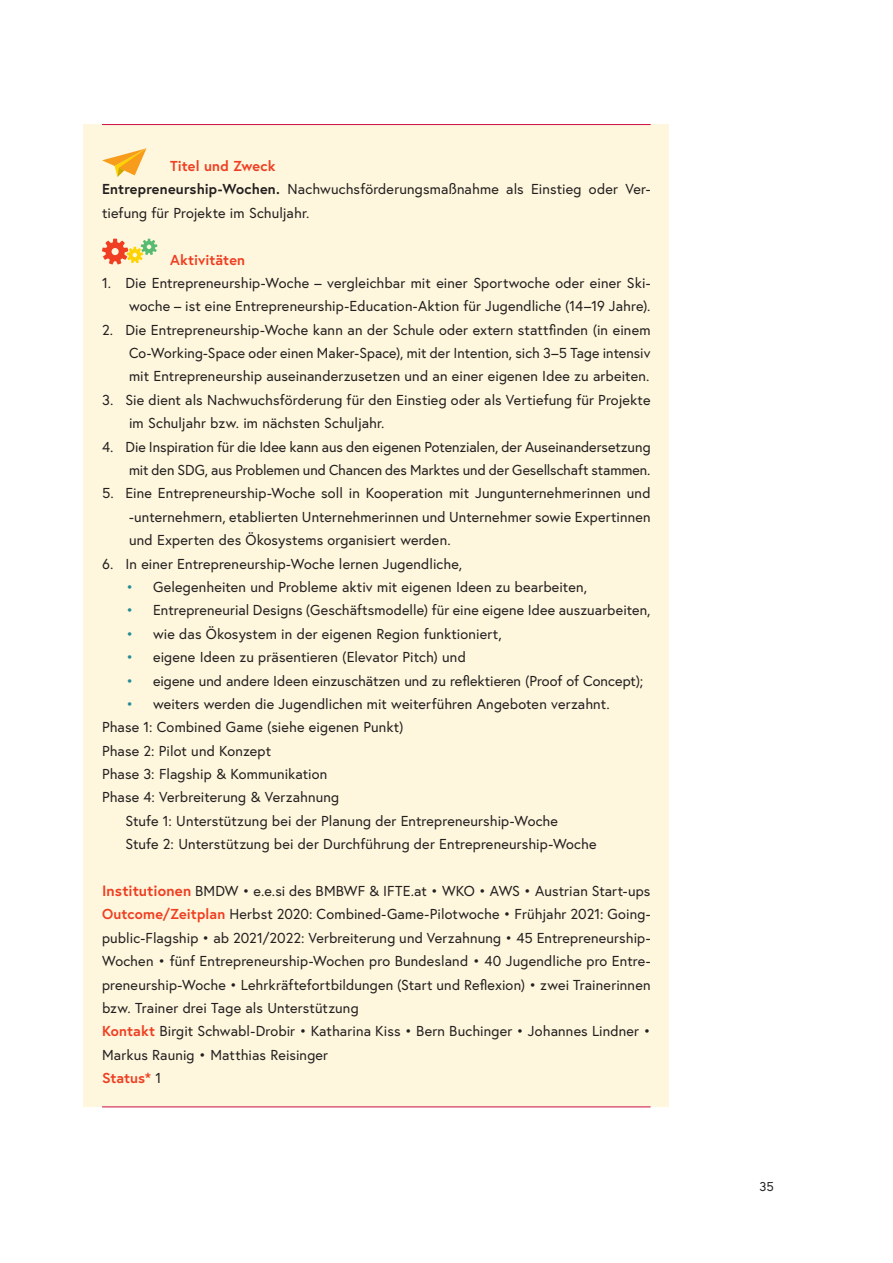
<style>
.page{position:relative;width:893px;height:1263px;background:#fff}
.page>*{position:absolute;margin:0;border:0;box-sizing:border-box;transform-origin:0 0}
.TExt_ohne_Abstand{font:14.4px/23.4px "Europa Austria";letter-spacing:.005em;color:#231f20;text-align:justify}
.Text_head_black{font:14.4px/23.4px "Europa Austria";letter-spacing:.01em;color:#231f20}
.H3_fett_kästchen{font:700 14.4px "Europa Austria";letter-spacing:.005em;color:#ef3e22}
.TExt_ohne_Abstand-2{font:700 14.4px "Europa Austria";letter-spacing:.005em;color:#ef3e22}
.t1{font:12.75px "Europa Austria";color:#231f20}
.s1{font-weight:700}
.s2{color:#228c97}
.s3{font-weight:700;font-size:15px;color:#ef3e22}
.s4{font-weight:700;color:#ef3e22}
.s5{font-weight:400;color:#231f20}
</style>
<div class="page">
<div style="left:83px;top:124px;width:586px;height:982px;background:#fef7dd"></div>
<hr style="left:102px;top:124px;width:549px;height:1px;background:#cd0d40">
<hr style="left:102px;top:1106px;width:549px;height:1px;background:#cd0d40">
<svg style="left:102px;top:148px;width:44px;height:29px"></svg>
<svg style="left:102px;top:239px;width:55px;height:25px"></svg>
<h3 class="H3_fett_kästchen" style="left:170px;top:156px;width:107px">Titel und Zweck</h3>
<p class="Text_head_black" style="left:102px;top:177px;width:550px"><span class="s1">Entrepreneurship-Wochen.</span> Nachwuchsförderungsmaßnahme als Einstieg oder Ver&shy;tiefung für Projekte im Schuljahr.</p>
<h3 class="H3_fett_kästchen" style="left:170px;top:250px;width:77px">Aktivitäten</h3>
<p class="TExt_ohne_Abstand" style="left:102px;top:271px;width:550px;text-align:right">1. Die Entrepreneurship-Woche – vergleichbar mit einer Sportwoche oder einer Ski&shy;woche – ist eine Entrepreneurship-Education-Aktion für Jugendliche (14–19 Jahre).</p>
<p class="TExt_ohne_Abstand" style="left:129px;top:318px;width:523px;text-indent:-27px">2. Die Entrepreneurship-Woche kann an der Schule oder extern stattfinden (in einem Co-Working-Space oder einen Maker-Space), mit der Intention, sich 3–5 Tage intensiv mit Entrepreneurship auseinanderzusetzen und an einer eigenen Idee zu arbeiten.</p>
<p class="TExt_ohne_Abstand" style="left:129px;top:388px;width:523px;text-indent:-27px">3. Sie dient als Nachwuchsförderung für den Einstieg oder als Vertiefung für Projekte im Schuljahr bzw. im nächsten Schuljahr.</p>
<p class="TExt_ohne_Abstand" style="left:102px;top:435px;width:550px;text-align:right">4. Die Inspiration für die Idee kann aus den eigenen Potenzialen, der Auseinandersetzung mit den SDG, aus Problemen und Chancen des Marktes und der Gesellschaft stammen.</p>
<p class="TExt_ohne_Abstand" style="left:129px;top:481px;width:523px;text-indent:-27px">5. Eine Entrepreneurship-Woche soll in Kooperation mit Jungunternehmerinnen und -unternehmern, etablierten Unternehmerinnen und Unternehmer sowie Expertinnen und Experten des Ökosystems organisiert werden.</p>
<p class="TExt_ohne_Abstand" style="left:102px;top:551px;width:362px">6. In einer Entrepreneurship-Woche lernen Jugendliche,</p>
<p class="TExt_ohne_Abstand" style="left:126px;top:575px;width:462px"><span class="s2">•</span> Gelegenheiten und Probleme aktiv mit eigenen Ideen zu bearbeiten,</p>
<p class="TExt_ohne_Abstand" style="left:126px;top:598px;width:526px"><span class="s2">•</span> Entrepreneurial Designs (Geschäftsmodelle) für eine eigene Idee auszuarbeiten,</p>
<p class="TExt_ohne_Abstand" style="left:126px;top:622px;width:377px"><span class="s2">•</span> wie das Ökosystem in der eigenen Region funktioniert,</p>
<p class="TExt_ohne_Abstand" style="left:126px;top:645px;width:341px"><span class="s2">•</span> eigene Ideen zu präsentieren (Elevator Pitch) und</p>
<p class="TExt_ohne_Abstand" style="left:126px;top:668px;width:519px"><span class="s2">•</span> eigene und andere Ideen einzuschätzen und zu reflektieren (Proof of Concept);</p>
<p class="TExt_ohne_Abstand" style="left:126px;top:692px;width:485px"><span class="s2">•</span> weiters werden die Jugendlichen mit weiterführen Angeboten verzahnt.</p>
<p class="TExt_ohne_Abstand" style="left:102px;top:715px;width:303px">Phase 1: Combined Game (siehe eigenen Punkt)</p>
<p class="TExt_ohne_Abstand" style="left:102px;top:739px;width:171px">Phase 2: Pilot und Konzept</p>
<p class="TExt_ohne_Abstand" style="left:102px;top:762px;width:227px">Phase 3: Flagship &amp; Kommunikation</p>
<p class="TExt_ohne_Abstand" style="left:102px;top:785px;width:239px">Phase 4: Verbreiterung &amp; Verzahnung</p>
<p class="TExt_ohne_Abstand" style="left:125px;top:809px;width:434px">Stufe 1: Unterstützung bei der Planung der Entrepreneurship-Woche</p>
<p class="TExt_ohne_Abstand" style="left:125px;top:832px;width:473px">Stufe 2: Unterstützung bei der Durchführung der Entrepreneurship-Woche</p>
<p class="TExt_ohne_Abstand" style="left:102px;top:879px;width:550px"><span class="s3">Institutionen</span> BMDW • e.e.si des BMBWF &amp; IFTE.at • WKO • AWS • Austrian Start-ups</p>
<p class="TExt_ohne_Abstand" style="left:102px;top:902px;width:550px"><span class="s4">Outcome/Zeitplan</span> Herbst 2020: Combined-Game-Pilotwoche • Frühjahr 2021: Going&shy;public-Flagship • ab 2021/2022: Verbreiterung und Verzahnung • 45 Entrepreneurship-Wochen • fünf Entrepreneurship-Wochen pro Bundesland • 40 Jugendliche pro Entre&shy;preneurship-Woche • Lehrkräftefortbildungen (Start und Reflexion) • zwei Trainerinnen bzw. Trainer drei Tage als Unterstützung</p>
<p class="TExt_ohne_Abstand" style="left:102px;top:1019px;width:550px"><span class="s4">Kontakt</span> Birgit Schwabl-Drobir • Katharina Kiss • Bern Buchinger • Johannes Lindner •<br>Markus Raunig • Matthias Reisinger</p>
<p class="TExt_ohne_Abstand-2" style="left:102px;top:1068px;width:61px">Status* <span class="s5">1</span></p>
<p class="t1" style="left:759px;top:1178px;width:16px">35</p>
</div>
